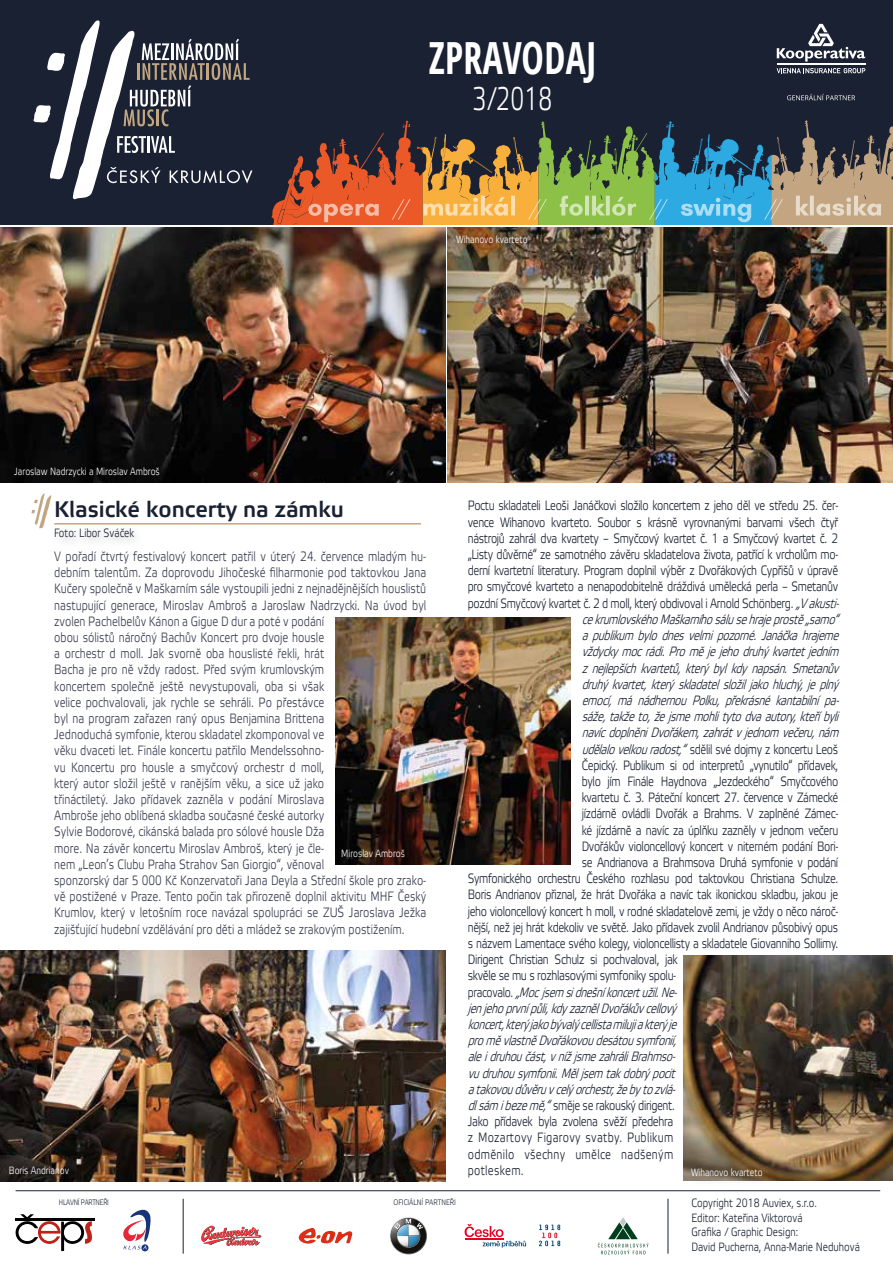
<style>
.page{position:relative;width:893px;height:1263px;background:#fff}
.page>*{position:absolute;margin:0;border:0;box-sizing:border-box;transform-origin:0 0}
.t1{font:700 44.25px "Open Sans Condensed";letter-spacing:.01em;color:#fff;scale:.85 1}
.t2{font:32.7px "Etelka Narrow Light Pro";color:#fff;scale:.85 1}
.t3{font:22.5px "Etelka Medium Pro";color:#1a2132}
.t4{font:13.5px "Etelka Narrow Light Pro";letter-spacing:-.025em;color:#1a2132}
.t5{font:13.5px/16.2px "Etelka Narrow Light Pro";color:#383b4e}
.t6{font:italic 13.5px "Etelka Narrow Light Pro";color:#1a2132}
.t7{font:13.5px "Etelka Narrow Light Pro";letter-spacing:.02em;color:#1a2132}
.t8{font:12px/14.4px "Etelka Narrow Light Pro";color:#1a2132}
.t9{font:10.5px "Etelka Narrow Light Pro";color:#fff}
.t10{font:7.95px "Etelka Narrow Light Pro";color:#1a2132}
.t11{font:7.95px "Etelka Narrow Light Pro";letter-spacing:-.025em;color:#1a2132;scale:.95 1}
.s1{font-style:italic}
.s2{font-style:normal}
</style>
<div class="page">
<div style="left:0;top:0;width:893px;height:230px;background:#1a2132"></div>
<svg style="left:34px;top:20px;width:218px;height:179px"></svg>
<hr style="left:777px;top:63px;width:88px;height:1px;background:#fff">
<svg style="left:777px;top:24px;width:88px;height:38px"></svg>
<svg style="left:777px;top:68px;width:88px;height:5px"></svg>
<svg style="left:787px;top:94px;width:68px;height:6px"></svg>
<svg style="left:271px;top:120px;width:622px;height:105px"></svg>
<div style="left:0;top:225px;width:893px;height:1038px;background:#fff"></div>
<svg style="left:201px;top:1226px;width:61px;height:20px"></svg>
<svg style="left:299px;top:1228px;width:53px;height:15px"></svg>
<svg style="left:390px;top:1217px;width:37px;height:37px"></svg>
<svg style="left:465px;top:1224px;width:61px;height:23px"></svg>
<svg style="left:539px;top:1224px;width:21px;height:22px"></svg>
<svg style="left:598px;top:1217px;width:50px;height:37px"></svg>
<img style="left:0;top:227px;width:445px;height:256px">
<img style="left:0;top:950px;width:445px;height:231px">
<img style="left:684px;top:955px;width:209px;height:225px">
<svg style="left:32px;top:493px;width:19px;height:35px"></svg>
<hr style="left:54px;top:523px;width:367px;height:1px;background:#c1a681">
<hr style="left:16px;top:1190px;width:864px;height:1px;background:#1a2132">
<div style="left:4px;top:1160px;width:76px;height:25px;background:#000;opacity:.3"></div>
<img style="left:448px;top:227px;width:445px;height:256px">
<hr style="left:183px;top:1199px;width:1px;height:54px;background:#1a2132">
<hr style="left:668px;top:1199px;width:1px;height:54px;background:#1a2132">
<svg style="left:123px;top:1210px;width:28px;height:41px"></svg>
<hr style="left:16px;top:1218px;width:79px;height:2px;background:#000">
<svg style="left:16px;top:1214px;width:77px;height:37px"></svg>
<img style="left:336px;top:618px;width:234px;height:246px">
<div style="left:686px;top:1162px;width:88px;height:25px;background:#000;opacity:.3"></div>
<div style="left:10px;top:462px;width:161px;height:26px;background:#000;opacity:.3"></div>
<div style="left:336px;top:843px;width:80px;height:25px;background:#000;opacity:.3"></div>
<div style="left:451px;top:229px;width:88px;height:25px;background:#000;opacity:.3"></div>
<div style="left:49px;top:523px;width:96px;height:26px;background:#fafafa"></div>
<h1 class="t1" style="left:429px;top:27px;width:198px">ZPRAVODAJ</h1>
<h2 class="t2" style="left:472px;top:82px;width:96px">3/2018</h2>
<p class="t9" style="left:14px;top:466px;width:147px">Jaroslaw Nadrzycki a Miroslav Ambroš</p>
<p class="t9" style="left:456px;top:233px;width:73px">Wihanovo kvarteto</p>
<h3 class="t3" style="left:54px;top:497px;width:291px">Klasické koncerty na zámku</h3>
<p class="t5" style="left:54px;top:549px;width:374px">V pořadí čtvrtý festivalový koncert patřil v úterý 24. července mladým hu&shy;debním talentům. Za doprovodu Jihočeské filharmonie pod taktovkou Jana Kučery společně v Maškarním sále vystoupili jedni z nejnadějnějších houslistů nastupující generace, Miroslav Ambroš a Jaroslaw Nadrzycki. Na úvod byl zvolen Pachelbelův Kánon a Gigue D dur a poté v podání<br>obou sólistů náročný Bachův Koncert pro dvoje housle<br>a orchestr d moll. Jak svorně oba houslisté řekli, hrát<br>Bacha je pro ně vždy radost. Před svým krumlovským<br>koncertem společně ještě nevystupovali, oba si však<br>velice pochvalovali, jak rychle se sehráli. Po přestávce<br>byl na program zařazen raný opus Benjamina Brittena<br>Jednoduchá symfonie, kterou skladatel zkomponoval ve<br>věku dvaceti let. Finále koncertu patřilo Mendelssohno-<br>vu Koncertu pro housle a smyčcový orchestr d moll,<br>který autor složil ještě v ranějším věku, a sice už jako<br>třináctiletý. Jako přídavek zazněla v podání Miroslava<br>Ambroše jeho oblíbená skladba současné české autorky<br>Sylvie Bodorové, cikánská balada pro sólové housle Dža<br>more. Na závěr koncertu Miroslav Ambroš, který je čle-<br>nem „Leon’s Clubu Praha Strahov San Giorgio“, věnoval<br>sponzorský dar 5 000 Kč Konzervatoři Jana Deyla a Střední škole pro zrako&shy;vě postižené v Praze. Tento počin tak přirozeně doplnil aktivitu MHF Český Krumlov, který v letošním roce navázal spolupráci se ZUŠ Jaroslava Ježka zajišťující hudební vzdělávání pro děti a mládež se zrakovým postižením.</p>
<p class="t8" style="left:54px;top:526px;width:81px">Foto: Libor Sváček</p>
<p class="t9" style="left:341px;top:848px;width:65px">Miroslav Ambroš</p>
<p class="t9" style="left:9px;top:1164px;width:62px">Boris Andrianov</p>
<p class="t11" style="left:59px;top:1197px;width:54px">HLAVNÍ PARTNEŘI</p>
<p class="t10" style="left:394px;top:1197px;width:64px">OFICIÁLNÍ PARTNEŘI</p>
<p class="t4" style="left:468px;top:499px;width:372px">Poctu skladateli Leoši Janáčkovi složilo koncertem z jeho děl ve středu 25. čer-</p>
<p class="t4" style="left:468px;top:515px;width:372px">vence Wihanovo kvarteto. Soubor s krásně vyrovnanými barvami všech čtyř</p>
<p class="t4" style="left:468px;top:531px;width:372px">nástrojů zahrál dva kvartety – Smyčcový kvartet č. 1 a Smyčcový kvartet č. 2</p>
<p class="t4" style="left:468px;top:547px;width:372px">„Listy důvěrné“ ze samotného závěru skladatelova života, patřící k vrcholům mo-</p>
<p class="t4" style="left:468px;top:563px;width:372px">derní kvartetní literatury. Program doplnil výběr z Dvořákových Cypřišů v úpravě</p>
<p class="t4" style="left:468px;top:580px;width:372px">pro smyčcové kvarteto a nenapodobitelně dráždivá umělecká perla – Smetanův</p>
<p class="t4" style="left:468px;top:596px;width:376px">pozdní Smyčcový kvartet č. 2 d moll, který obdivoval i Arnold Schönberg. <span class="s1">„Vakusti-</span></p>
<p class="t6" style="left:582px;top:612px;width:262px">cekrumlovskéhoMaškarníhosálusehrajeprostě„samo“</p>
<p class="t6" style="left:582px;top:628px;width:262px">apublikum bylodnesvelmipozorné.Janáčkahrajeme</p>
<p class="t6" style="left:582px;top:644px;width:262px">vždyckymocrádi.Promějejehodruhýkvartetjedním</p>
<p class="t6" style="left:582px;top:661px;width:262px">znejlepšíchkvartetů,kterýbylkdynapsán.Smetanův</p>
<p class="t6" style="left:582px;top:677px;width:262px">druhýkvartet,kterýskladatelsložiljakohluchý,jeplný</p>
<p class="t6" style="left:582px;top:693px;width:262px">emocí, má nádhernou Polku, překrásné kantabilní pa-</p>
<p class="t6" style="left:582px;top:709px;width:262px">sáže,takžeto,žejsmemohlitytodvaautory,kteříbyli</p>
<p class="t6" style="left:582px;top:725px;width:262px">navícdoplněniDvořákem,zahrátvjednom večeru,nám</p>
<p class="t4" style="left:582px;top:742px;width:258px"><span class="s1">udělalovelkouradost,“</span>sdělil své dojmy z koncertu Leoš</p>
<p class="t4" style="left:582px;top:758px;width:258px">Čepický. Publikum si od interpretů „vynutilo“ přídavek,</p>
<p class="t4" style="left:582px;top:774px;width:258px">bylo jím Finále Haydnova „Jezdeckého“ Smyčcového</p>
<p class="t4" style="left:582px;top:790px;width:258px">kvartetu č. 3. Páteční koncert 27. července v Zámecké</p>
<p class="t4" style="left:582px;top:806px;width:258px">jízdárně ovládli Dvořák a Brahms. V zaplněné Zámec-</p>
<p class="t4" style="left:582px;top:823px;width:258px">ké jízdárně a navíc za úplňku zazněly v jednom večeru</p>
<p class="t4" style="left:582px;top:839px;width:258px">Dvořákův violoncellový koncert v niterném podání Bori-</p>
<p class="t4" style="left:582px;top:855px;width:258px">se Andrianova a Brahmsova Druhá symfonie v podání</p>
<p class="t4" style="left:468px;top:871px;width:372px">Symfonického orchestru Českého rozhlasu pod taktovkou Christiana Schulze.</p>
<p class="t4" style="left:468px;top:887px;width:372px">Boris Andrianov přiznal, že hrát Dvořáka a navíc tak ikonickou skladbu, jakou je</p>
<p class="t4" style="left:468px;top:904px;width:372px">jeho violoncellový koncert h moll, v rodné skladatelově zemi, je vždy o něco nároč-</p>
<p class="t4" style="left:468px;top:920px;width:372px">nější, než jej hrát kdekoliv ve světě. Jako přídavek zvolil Andrianov působivý opus</p>
<p class="t4" style="left:468px;top:936px;width:372px">s názvem Lamentace svého kolegy, violoncellisty a skladatele Giovanniho Sollimy.</p>
<p class="t4" style="left:468px;top:952px;width:212px">Dirigent Christian Schulz si pochvaloval, jak</p>
<p class="t4" style="left:468px;top:968px;width:210px">skvěle se mu s rozhlasovými symfoniky spolu-</p>
<p class="t6" style="left:468px;top:985px;width:214px"><span class="s2">p r a c o v a l o .</span> „Mocjsem sidnešníkoncertužil.Ne-</p>
<p class="t6" style="left:468px;top:1001px;width:214px">jenjehoprvnípůli,kdyzaznělDvořákůvcellový</p>
<p class="t6" style="left:468px;top:1017px;width:214px">koncert,kterýjakobývalýcellistamilujiakterýje</p>
<p class="t6" style="left:468px;top:1033px;width:214px">proměvlastněDvořákovoudesátousymfonií,</p>
<p class="t6" style="left:468px;top:1049px;width:213px">aleidruhoučást,vnížjsmezahráliBrahmso-</p>
<p class="t6" style="left:468px;top:1066px;width:213px">vudruhousymfonii.Měljsem takdobrýpocit</p>
<p class="t6" style="left:468px;top:1082px;width:213px">atakovoudůvěruvcelýorchestr,žebytozvlá-</p>
<p class="t4" style="left:468px;top:1098px;width:209px"><span class="s1">dlsám ibezemě,“</span>směje se rakouský dirigent.</p>
<p class="t4" style="left:468px;top:1114px;width:207px">Jako přídavek byla zvolena svěží předehra</p>
<p class="t7" style="left:468px;top:1130px;width:207px">z Mozartovy Figarovy svatby. Publikum</p>
<p class="t7" style="left:468px;top:1147px;width:207px">odměnilo všechny umělce nadšeným</p>
<p class="t7" style="left:468px;top:1163px;width:57px">potleskem.</p>
<p class="t9" style="left:691px;top:1167px;width:73px">Wihanovo kvarteto</p>
<p class="t8" style="left:691px;top:1197px;width:170px">Copyright 2018 Auviex, s.r.o.<br>Editor: Kateřina Viktorová<br>Grafika / Graphic Design:<br>David Pucherna, Anna-Marie Neduhová</p>
</div>
